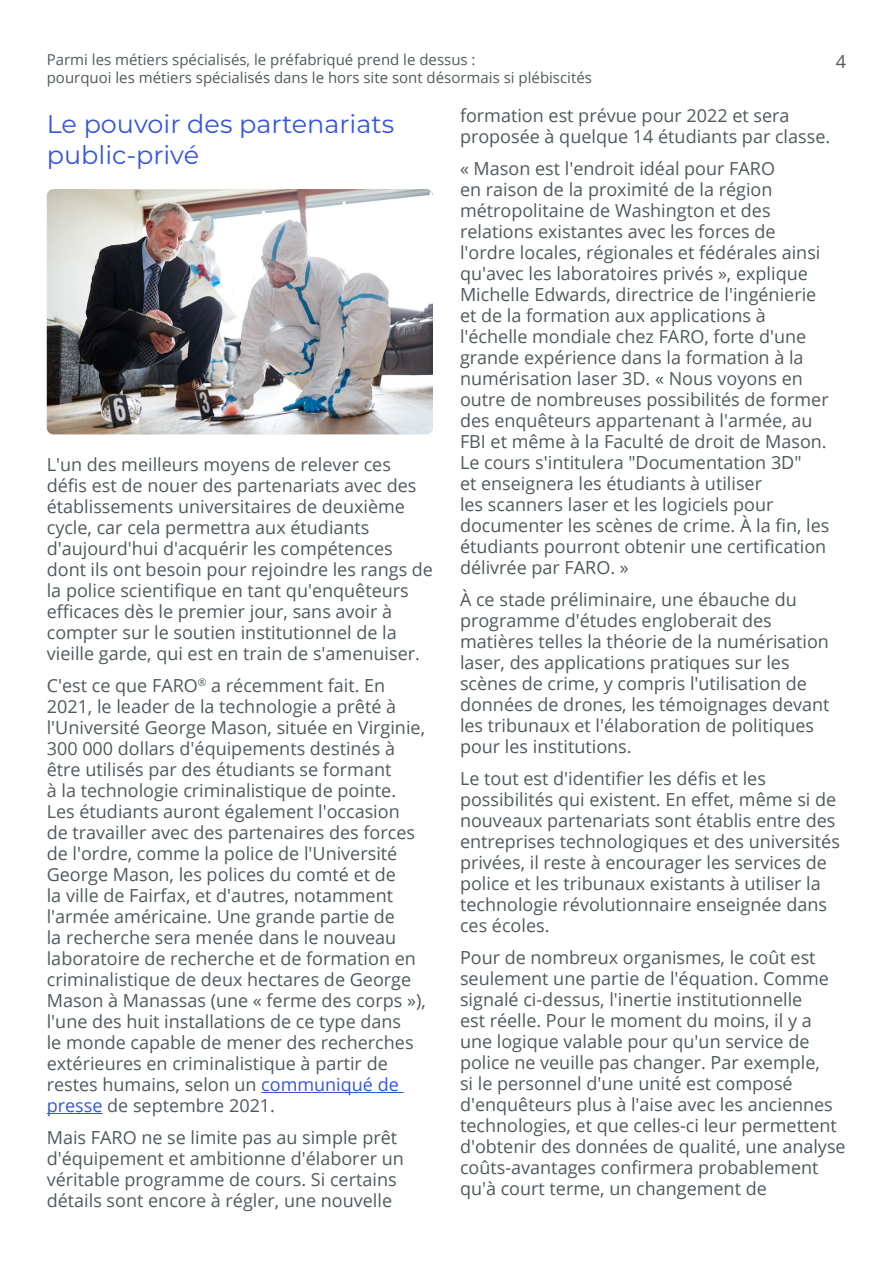
<style>
.page{position:relative;width:893px;height:1263px;background:#fff}
.page>*{position:absolute;margin:0;border:0;box-sizing:border-box;transform-origin:0 0}
.t1{font:25.5px/30.6px "Montserrat";color:#3455db}
.t2{font:18px/21px "Open Sans";color:#51595c}
.t3{font:15px "Open Sans";color:#51595c}
.s1{color:#3455db}
</style>
<div class="page">
<hr style="left:261px;top:1092px;width:142px;height:1px;background:#3455db">
<hr style="left:47px;top:1113px;width:56px;height:1px;background:#3455db">
<img style="left:47px;top:189px;width:386px;height:245px">
<p class="t3" style="left:47px;top:50px;width:430px">Parmi les métiers spécialisés, le préfabriqué prend le dessus :</p>
<p class="t2" style="left:836px;top:50px;width:12px">4</p>
<p class="t3" style="left:47px;top:68px;width:547px">pourquoi les métiers spécialisés dans le hors site sont désormais si plébiscités</p>
<h1 class="t1" style="left:47px;top:108px;width:349px">Le pouvoir des partenariats public-privé</h1>
<p class="t2" style="left:460px;top:105px;width:372px">formation est prévue pour 2022 et sera proposée à quelque 14 étudiants par classe.</p>
<p class="t2" style="left:460px;top:158px;width:371px">« Mason est l'endroit idéal pour FARO<br>en raison de la proximité de la région métropolitaine de Washington et des relations existantes avec les forces de l'ordre locales, régionales et fédérales ainsi qu'avec les laboratoires privés », explique Michelle Edwards, directrice de l'ingénierie et de la formation aux applications à l'échelle mondiale chez FARO, forte d'une grande expérience dans la formation à la numérisation laser 3D. « Nous voyons en outre de nombreuses possibilités de former des enquêteurs appartenant à l'armée, au FBI et même à la Faculté de droit de Mason.<br>Le cours s'intitulera "Documentation 3D"<br>et enseignera les étudiants à utiliser<br>les scanners laser et les logiciels pour documenter les scènes de crime. À la fin, les étudiants pourront obtenir une certification délivrée par FARO. »</p>
<p class="t2" style="left:460px;top:589px;width:371px">À ce stade préliminaire, une ébauche du programme d'études engloberait des matières telles la théorie de la numérisation laser, des applications pratiques sur les scènes de crime, y compris l'utilisation de données de drones, les témoignages devant les tribunaux et l'élaboration de politiques pour les institutions.</p>
<p class="t2" style="left:460px;top:767px;width:381px">Le tout est d'identifier les défis et les possibilités qui existent. En effet, même si de nouveaux partenariats sont établis entre des entreprises technologiques et des universités privées, il reste à encourager les services de police et les tribunaux existants à utiliser la technologie révolutionnaire enseignée dans ces écoles.</p>
<p class="t2" style="left:460px;top:946px;width:387px">Pour de nombreux organismes, le coût est seulement une partie de l'équation. Comme signalé ci-dessus, l'inertie institutionnelle<br>est réelle. Pour le moment du moins, il y a une logique valable pour qu'un service de police ne veuille pas changer. Par exemple,<br>si le personnel d'une unité est composé d'enquêteurs plus à l'aise avec les anciennes technologies, et que celles-ci leur permettent d'obtenir des données de qualité, une analyse coûts-avantages confirmera probablement qu'à court terme, un changement de</p>
<p class="t2" style="left:47px;top:454px;width:388px">L'un des meilleurs moyens de relever ces défis est de nouer des partenariats avec des établissements universitaires de deuxième cycle, car cela permettra aux étudiants d'aujourd'hui d'acquérir les compétences dont ils ont besoin pour rejoindre les rangs de la police scientifique en tant qu'enquêteurs efficaces dès le premier jour, sans avoir à compter sur le soutien institutionnel de la vieille garde, qui est en train de s'amenuiser.</p>
<p class="t2" style="left:47px;top:675px;width:380px">C'est ce que FARO<sup>®</sup> a récemment fait. En 2021, le leader de la technologie a prêté à l'Université George Mason, située en Virginie, 300 000 dollars d'équipements destinés à être utilisés par des étudiants se formant<br>à la technologie criminalistique de pointe.<br>Les étudiants auront également l'occasion<br>de travailler avec des partenaires des forces de l'ordre, comme la police de l'Université George Mason, les polices du comté et de<br>la ville de Fairfax, et d'autres, notamment l'armée américaine. Une grande partie de<br>la recherche sera menée dans le nouveau laboratoire de recherche et de formation en criminalistique de deux hectares de George Mason à Manassas (une « ferme des corps »), l'une des huit installations de ce type dans<br>le monde capable de mener des recherches extérieures en criminalistique à partir de restes humains, selon un <span class="s1">communiqué de presse</span> de septembre 2021.</p>
<p class="t2" style="left:47px;top:1126px;width:359px">Mais FARO ne se limite pas au simple prêt d'équipement et ambitionne d'élaborer un véritable programme de cours. Si certains détails sont encore à régler, une nouvelle</p>
</div>
